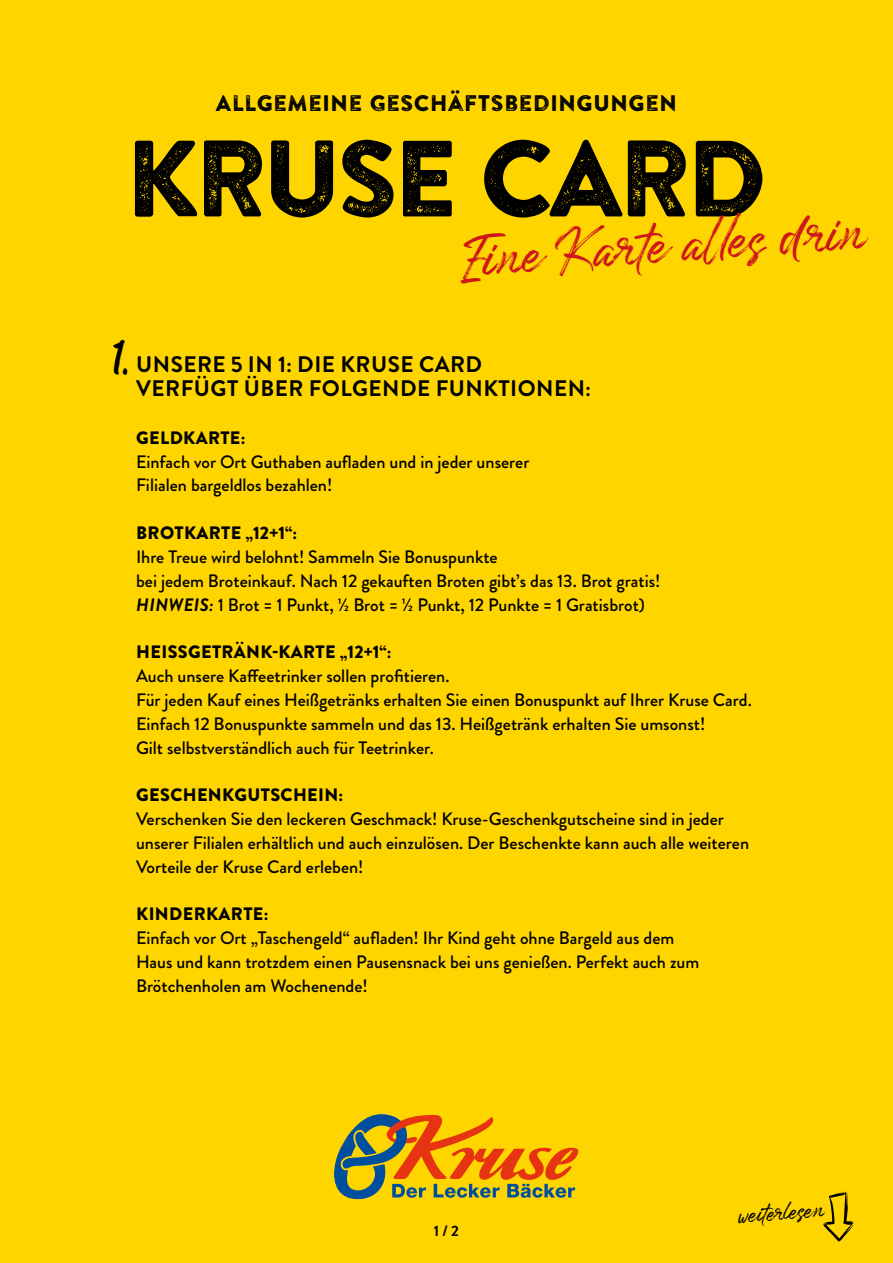
<style>
.page{position:relative;width:893px;height:1263px;background:#ffd500}
.page>*{position:absolute;margin:0;border:0;box-sizing:border-box;transform-origin:0 0}
.t1{font:108.15px "Brandon Printed Two";letter-spacing:-.07em;color:#000}
.t2{font:42px "Underland Alternative";color:#cd171a}
.t3{font:700 22.5px/23.9px "Brandon Grotesque";letter-spacing:.02em;color:#000}
.t4{font:22.5px "Brandon Printed Two";color:#000}
.t5{font:500 18px/23.9px "Brandon Grotesque";color:#000}
.t6{font:900 18px "Brandon Grotesque";letter-spacing:.02em;color:#000}
.t7{font:18px "Underland Alternative";color:#000}
.t8{font:700 15px "Brandon Grotesque";color:#000}
.s1{font-family:"Underland Alternative";font-weight:400;font-style:italic;font-size:42px}
.s2{font-weight:700;font-style:italic}
</style>
<div class="page">
<svg style="left:334px;top:1114px;width:245px;height:86px"></svg>
<svg style="left:823px;top:1191px;width:31px;height:51px"></svg>
<p class="t4" style="left:216px;top:88px;width:463px">ALLGEMEINE GESCHÄFTSBEDINGUNGEN</p>
<h1 class="t1" style="left:124px;top:110px;width:646px">KRUSE CARD</h1>
<h2 class="t2" style="left:458px;top:237px;width:407px;rotate:-4deg">Eine Karte all es d rin</h2>
<p class="t3" style="left:136px;top:353px;width:456px;text-indent:-21px"><span class="s1">1</span><sup>.</sup>UNSERE 5 IN 1: DIE KRUSE CARD<br>VERFÜGT ÜBER FOLGENDE FUNKTIONEN:</p>
<p class="t6" style="left:136px;top:425px;width:111px">GELDKARTE:</p>
<p class="t5" style="left:136px;top:450px;width:395px">Einfach vor Ort Guthaben aufladen und in jeder unserer<br>Filialen bargeldlos bezahlen!</p>
<p class="t6" style="left:136px;top:520px;width:162px">BROTKARTE „12+1“:</p>
<p class="t5" style="left:136px;top:545px;width:526px">Ihre Treue wird belohnt! Sammeln Sie Bonuspunkte<br>bei jedem Broteinkauf. Nach 12 gekauften Broten gibt’s das 13. Brot gratis!<br><span class="s2">HINWEIS:</span> 1 Brot = 1 Punkt, ½ Brot = ½ Punkt, 12 Punkte = 1 Gratisbrot)</p>
<p class="t6" style="left:136px;top:639px;width:257px">HEISSGETRÄNK-KARTE „12+1“:</p>
<p class="t5" style="left:136px;top:664px;width:617px">Auch unsere Kaffeetrinker sollen profitieren.<br>Für jeden Kauf eines Heißgetränks erhalten Sie einen Bonuspunkt auf Ihrer Kruse Card.<br>Einfach 12 Bonuspunkte sammeln und das 13. Heißgetränk erhalten Sie umsonst!<br>Gilt selbstverständlich auch für Teetrinker.</p>
<p class="t6" style="left:136px;top:782px;width:209px">GESCHENKGUTSCHEIN:</p>
<p class="t5" style="left:136px;top:807px;width:615px">Verschenken Sie den leckeren Geschmack! Kruse-Geschenkgutscheine sind in jeder unserer Filialen erhältlich und auch einzulösen. Der Beschenkte kann auch alle weiteren<br>Vorteile der Kruse Card erleben!</p>
<p class="t6" style="left:136px;top:901px;width:134px">KINDERKARTE:</p>
<p class="t5" style="left:136px;top:926px;width:565px">Einfach vor Ort „Taschengeld“ aufladen! Ihr Kind geht ohne Bargeld aus dem<br>Haus und kann trotzdem einen Pausensnack bei uns genießen. Perfekt auch zum<br>Brötchenholen am Wochenende!</p>
<p class="t8" style="left:434px;top:1221px;width:27px">1 / 2</p>
<p class="t7" style="left:737px;top:1206px;width:87px;rotate:-4deg">weiterlesen</p>
</div>
